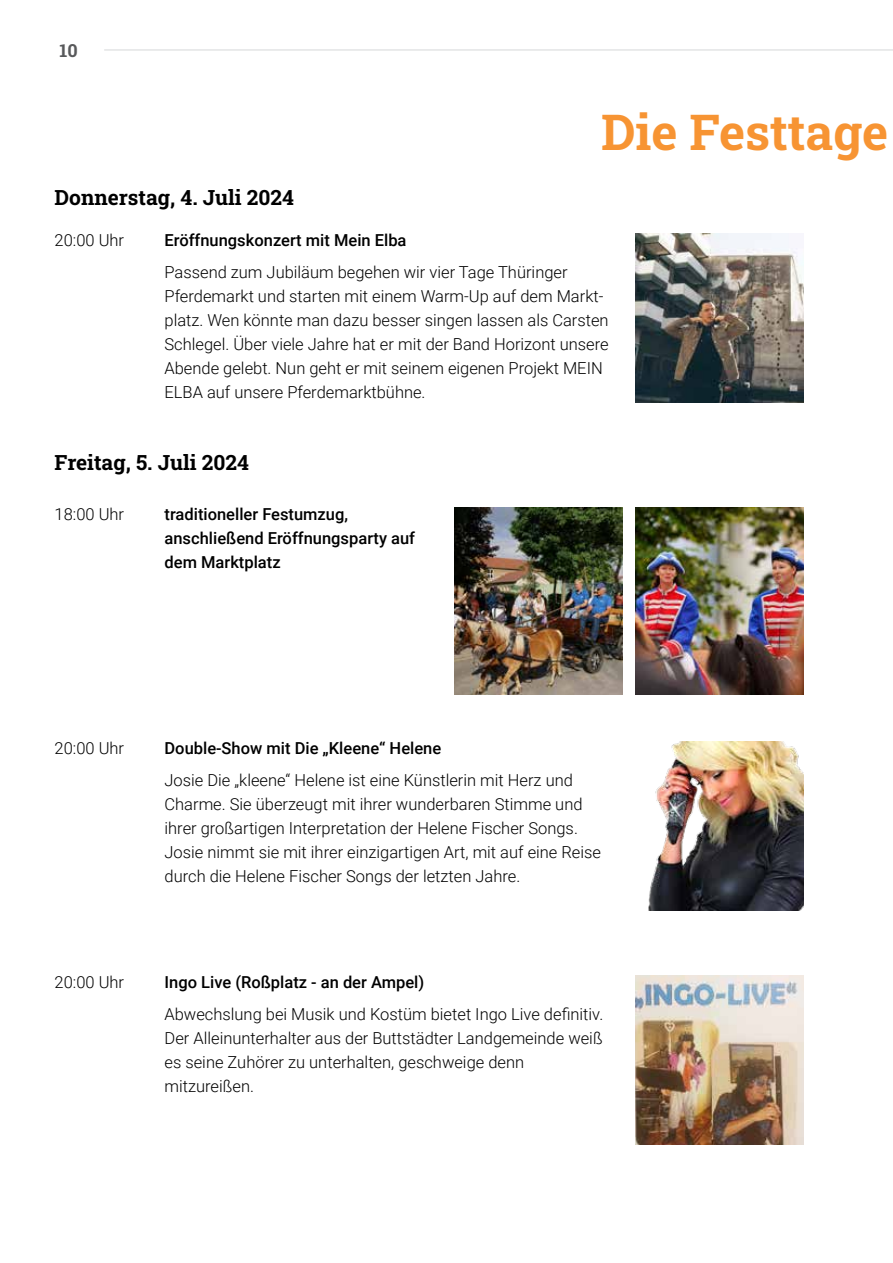
<style>
.page{position:relative;width:893px;height:1263px;background:#fff}
.page>*{position:absolute;margin:0;border:0;box-sizing:border-box;transform-origin:0 0}
.t1{font:49.5px "Roboto Slab";color:#f79433}
.t2{font:21px "Roboto Slab";color:#000}
.t3{font:18px "Roboto Slab";color:#58595b}
.t4{font:300 16.5px/24px "Roboto";color:#000}
.t5{font:500 16.5px/24px "Roboto";color:#000}
</style>
<div class="page">
<hr style="left:104px;top:50px;width:789px;height:1px;background:#d5d7d8">
<img style="left:635px;top:233px;width:168px;height:170px">
<img style="left:636px;top:507px;width:168px;height:187px">
<img style="left:454px;top:507px;width:168px;height:187px">
<img style="left:648px;top:741px;width:155px;height:170px">
<img style="left:635px;top:975px;width:168px;height:170px">
<p class="t3" style="left:60px;top:38px;width:20px">10</p>
<h1 class="t1" style="left:601px;top:98px;width:289px">Die Festtage</h1>
<p class="t2" style="left:55px;top:183px;width:241px">Donnerstag, 4. Juli 2024</p>
<p class="t4" style="left:55px;top:227px;width:71px">20:00 Uhr</p>
<p class="t5" style="left:165px;top:227px;width:244px">Eröffnungskonzert mit Mein Elba</p>
<p class="t4" style="left:165px;top:260px;width:446px">Passend zum Jubiläum begehen wir vier Tage Thüringer Pferdemarkt und starten mit einem Warm-Up auf dem Markt&shy;platz. Wen könnte man dazu besser singen lassen als Carsten Schlegel. Über viele Jahre hat er mit der Band Horizont unsere Abende gelebt. Nun geht er mit seinem eigenen Projekt MEIN ELBA auf unsere Pferdemarktbühne.</p>
<p class="t2" style="left:55px;top:448px;width:196px">Freitag, 5. Juli 2024</p>
<p class="t4" style="left:55px;top:501px;width:71px">18:00 Uhr</p>
<p class="t5" style="left:165px;top:501px;width:252px">traditioneller Festumzug, anschließend Eröffnungsparty auf dem Marktplatz</p>
<p class="t4" style="left:55px;top:735px;width:71px">20:00 Uhr</p>
<p class="t4" style="left:55px;top:970px;width:71px">20:00 Uhr</p>
<p class="t5" style="left:165px;top:735px;width:278px">Double-Show mit Die „Kleene“ Helene</p>
<p class="t4" style="left:165px;top:768px;width:438px">Josie Die „kleene“ Helene ist eine Künstlerin mit Herz und Charme. Sie überzeugt mit ihrer wunderbaren Stimme und ihrer großartigen Interpretation der Helene Fischer Songs.<br>Josie nimmt sie mit ihrer einzigartigen Art, mit auf eine Reise durch die Helene Fischer Songs der letzten Jahre.</p>
<p class="t5" style="left:165px;top:969px;width:261px">Ingo Live (Roßplatz - an der Ampel)</p>
<p class="t4" style="left:165px;top:1002px;width:440px">Abwechslung bei Musik und Kostüm bietet Ingo Live definitiv.<br>Der Alleinunterhalter aus der Buttstädter Landgemeinde weiß es seine Zuhörer zu unterhalten, geschweige denn mitzureißen.</p>
</div>
